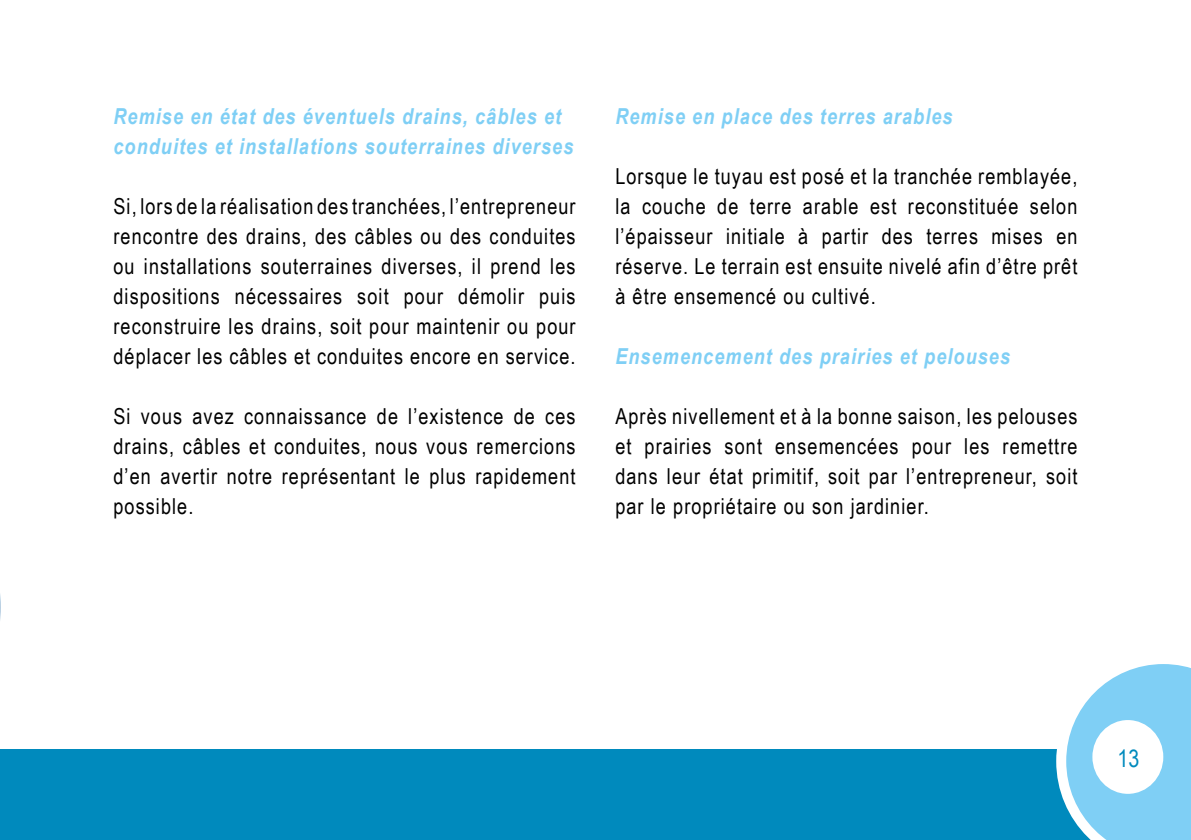
<style>
.page{position:relative;width:1191px;height:840px;background:#fff}
.page>*{position:absolute;margin:0;border:0;box-sizing:border-box;transform-origin:0 0}
.t1{font:24px "Arial Narrow";color:#008abd}
.t2{font:22px/30px "Arial Narrow";letter-spacing:.05em;color:#000;text-align:justify}
.t3{font:italic 700 22px/30px "Arial Narrow";letter-spacing:.05em;color:#7fcff5}
</style>
<div class="page">
<svg style="left:0;top:594px;width:1px;height:26px"></svg>
<div style="left:0;top:748px;width:1191px;height:91px;background:#008abd"></div>
<svg style="left:1056px;top:664px;width:135px;height:175px"></svg>
<div style="left:1092px;top:719px;width:71px;height:74px;background:#fff;border-radius:50%"></div>
<p class="t3" style="left:113px;top:100px;width:461px">Remise en état des éventuels drains, câbles et conduites et installations souterraines diverses</p>
<p class="t2" style="left:113px;top:190px;width:464px">Si, lors de la réalisation des tranchées, l’entrepreneur rencontre des drains, des câbles ou des conduites ou installations souterraines diverses, il prend les dispositions nécessaires soit pour démolir puis reconstruire les drains, soit pour maintenir ou pour déplacer les câbles et conduites encore en service.</p>
<p class="t2" style="left:113px;top:400px;width:463px">Si vous avez connaissance de l’existence de ces drains, câbles et conduites, nous vous remercions d’en avertir notre représentant le plus rapidement possible.</p>
<p class="t3" style="left:615px;top:100px;width:339px">Remise en place des terres arables</p>
<p class="t2" style="left:615px;top:160px;width:464px">Lorsque le tuyau est posé et la tranchée remblayée, la couche de terre arable est reconstituée selon l’épaisseur initiale à partir des terres mises en réserve. Le terrain est ensuite nivelé afin d’être prêt à être ensemencé ou cultivé.</p>
<p class="t3" style="left:615px;top:340px;width:396px">Ensemencement des prairies et pelouses</p>
<p class="t2" style="left:615px;top:400px;width:464px">Après nivellement et à la bonne saison, les pelouses et prairies sont ensemencées pour les remettre dans leur état primitif, soit par l’entrepreneur, soit par le propriétaire ou son jardinier.</p>
<p class="t1" style="left:1117px;top:740px;width:23px">13</p>
</div>
